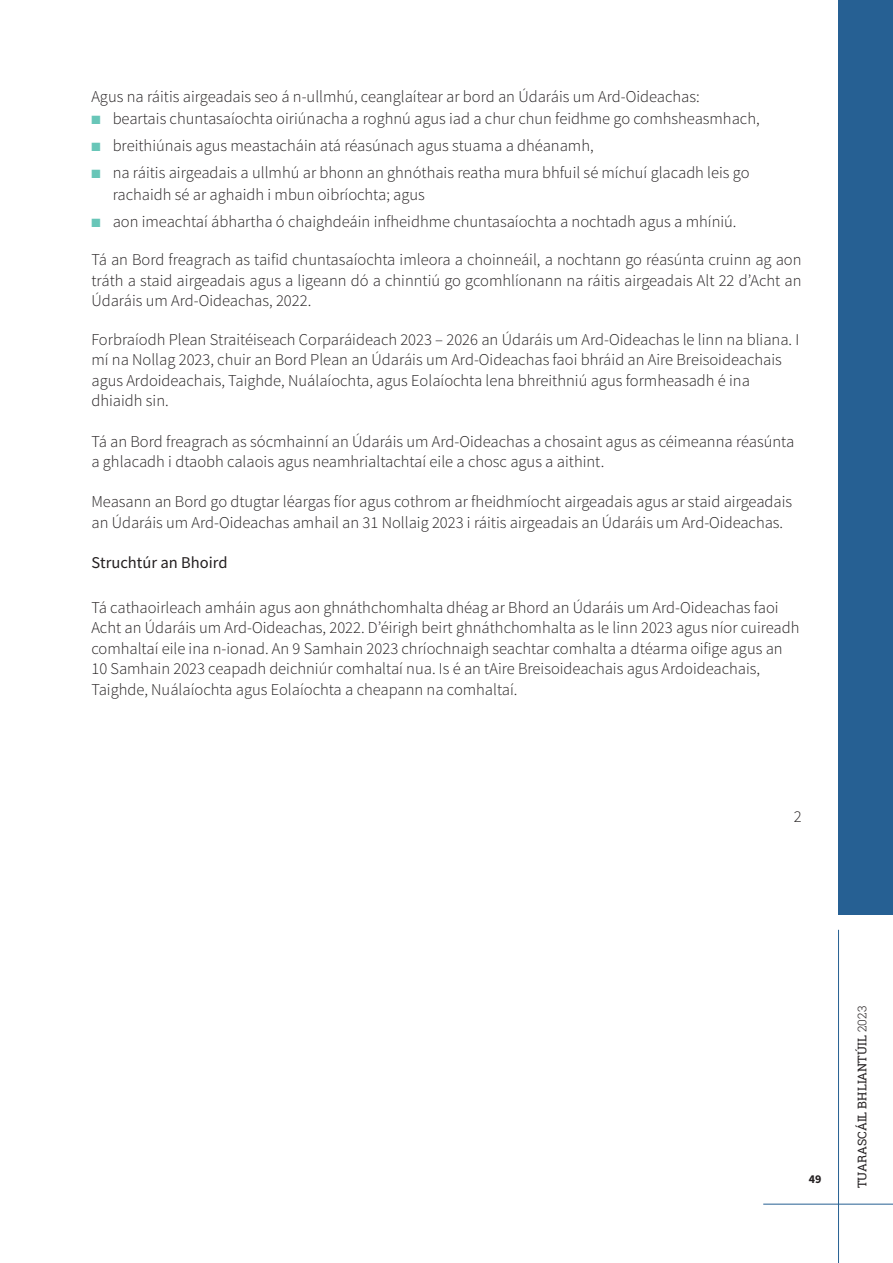
<style>
.page{position:relative;width:893px;height:1263px;background:#fff}
.page>*{position:absolute;margin:0;border:0;box-sizing:border-box;transform-origin:0 0}
.t1{font:300 16.5px/20.5px "Source Sans Pro";color:#231f20}
.t2{font:16.5px "Source Sans Pro";color:#231f20}
.t3{font:12px "Roboto Slab";color:#231f20}
.t4{font:700 12px "Source Sans Pro";color:#231f20}
.s1{color:#68c6b8}
.s2{font-weight:300}
</style>
<div class="page">
<hr style="left:838px;top:930px;width:1px;height:333px;background:#266093">
<hr style="left:763px;top:1204px;width:130px;height:1px;background:#266093">
<div style="left:839px;top:0;width:54px;height:914px;background:#266093"></div>
<p class="t1" style="left:91px;top:87px;width:610px">Agus na ráitis airgeadais seo á n-ullmhú, ceanglaítear ar bord an Údaráis um Ard-Oideachas:</p>
<p class="t1" style="left:91px;top:110px;width:670px"><span class="s1">■</span> beartais chuntasaíochta oiriúnacha a roghnú agus iad a chur chun feidhme go comhsheasmhach,</p>
<p class="t1" style="left:91px;top:137px;width:504px"><span class="s1">■</span> breithiúnais agus meastacháin atá réasúnach agus stuama a dhéanamh,</p>
<p class="t1" style="left:113px;top:162px;width:638px;line-height:22.5px;text-indent:-21px"><span class="s1">■</span> na ráitis airgeadais a ullmhú ar bhonn an ghnóthais reatha mura bhfuil sé míchuí glacadh leis go rachaidh sé ar aghaidh i mbun oibríochta; agus</p>
<p class="t1" style="left:91px;top:213px;width:647px"><span class="s1">■</span> aon imeachtaí ábhartha ó chaighdeáin infheidhme chuntasaíochta a nochtadh agus a mhíniú.</p>
<p class="t1" style="left:91px;top:251px;width:712px;text-align:justify">Tá an Bord freagrach as taifid chuntasaíochta imleora a choinneáil, a nochtann go réasúnta cruinn ag aon tráth a staid airgeadais agus a ligeann dó a chinntiú go gcomhlíonann na ráitis airgeadais Alt 22 d’Acht an Údaráis um Ard-Oideachas, 2022.</p>
<p class="t1" style="left:91px;top:330px;width:709px">Forbraíodh Plean Straitéiseach Corparáideach 2023 – 2026 an Údaráis um Ard-Oideachas le linn na bliana. I mí na Nollag 2023, chuir an Bord Plean an Údaráis um Ard-Oideachas faoi bhráid an Aire Breisoideachais agus Ardoideachais, Taighde, Nuálaíochta, agus Eolaíochta lena bhreithniú agus formheasadh é ina dhiaidh sin.</p>
<p class="t1" style="left:91px;top:432px;width:704px">Tá an Bord freagrach as sócmhainní an Údaráis um Ard-Oideachas a chosaint agus as céimeanna réasúnta a ghlacadh i dtaobh calaois agus neamhrialtachtaí eile a chosc agus a aithint.</p>
<p class="t1" style="left:91px;top:493px;width:702px">Measann an Bord go dtugtar léargas fíor agus cothrom ar fheidhmíocht airgeadais agus ar staid airgeadais an Údaráis um Ard-Oideachas amhail an 31 Nollaig 2023 i ráitis airgeadais an Údaráis um Ard-Oideachas.</p>
<p class="t2" style="left:91px;top:556px;width:138px">Struchtúr an Bhoird</p>
<p class="t1" style="left:91px;top:598px;width:709px">Tá cathaoirleach amháin agus aon ghnáthchomhalta dhéag ar Bhord an Údaráis um Ard-Oideachas faoi Acht an Údaráis um Ard-Oideachas, 2022. D’éirigh beirt ghnáthchomhalta as le linn 2023 agus níor cuireadh comhaltaí eile ina n-ionad. An 9 Samhain 2023 chríochnaigh seachtar comhalta a dtéarma oifige agus an 10 Samhain 2023 ceapadh deichniúr comhaltaí nua. Is é an tAire Breisoideachais agus Ardoideachais, Taighde, Nuálaíochta agus Eolaíochta a cheapann na comhaltaí.</p>
<p class="t1" style="left:794px;top:807px;width:9px">2</p>
<p class="t4" style="left:809px;top:1174px;width:14px">49</p>
<p class="t3" style="left:854px;top:1188px;width:184px;rotate:-90deg">TUARASCÁIL BHLIANTÚIL <span class="s2">2023</span></p>
</div>
